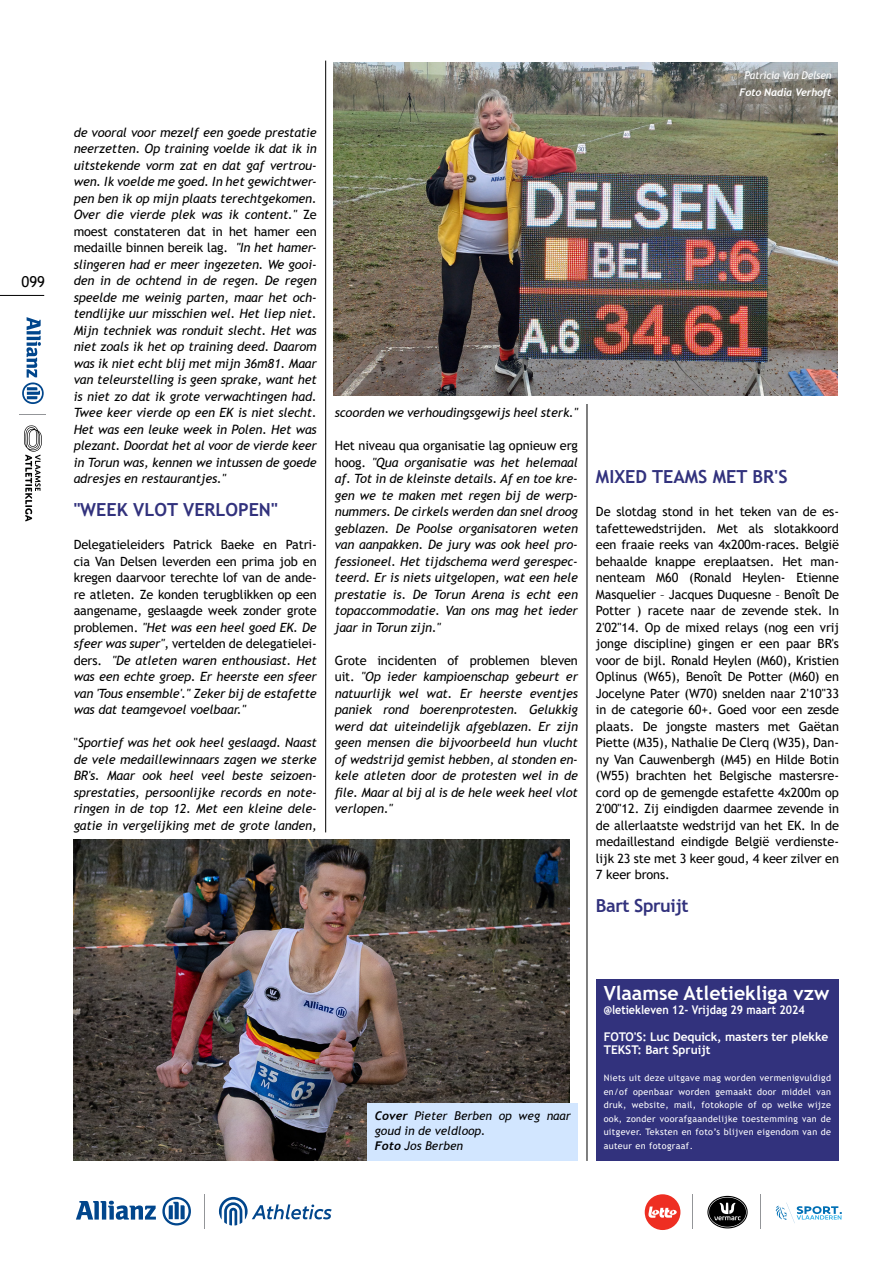
<style>
.page{position:relative;width:893px;height:1263px;background:#fff}
.page>*{position:absolute;margin:0;border:0;box-sizing:border-box;transform-origin:0 0}
.Fotocredit_Zwart_Atletiek{font:700 19.5px "Trebuchet MS";color:#fff}
.Intro_Atletiek{font:700 18px "Trebuchet MS";color:#32327d}
.Intro_Atletiek-2{font:700 18px "Trebuchet MS";letter-spacing:-.025em;color:#32327d}
.t1{font:15px "Trebuchet MS";color:#000}
.Intro_Atletiek-3{font:italic 12.75px/16.5px "Trebuchet MS";letter-spacing:-.01em;color:#000;text-align:justify}
.Intro_Atletiek-4{font:12.75px/16.5px "Trebuchet MS";letter-spacing:-.01em;color:#000;text-align:justify}
.Broodtekst_Atletiek{font:italic 12px/15px "Trebuchet MS";color:#000}
.Fotocredit_Zwart_Atletiek-2{font:700 12px "Trebuchet MS";color:#fff}
.Fotocredit_Zwart_Atletiek-3{font:700 12px "Trebuchet MS";color:#fff;scale:.9 1}
.Broodtekst_Atletiek-2{font:italic 10.5px "Trebuchet MS";letter-spacing:-.02em;color:#fff}
.Broodtekst_Atletiek-3{font:italic 700 10.5px "Trebuchet";letter-spacing:-.02em;color:#fff}
.Fotocredit_Zwart_Atletiek-4{font:9px/13.5px "Trebuchet MS";letter-spacing:.04em;color:#fff;text-align:justify}
.s1{font-style:normal}
.s2{font-style:italic}
.s3{font-family:"Trebuchet";font-weight:700}
</style>
<div class="page">
<hr style="left:325px;top:61px;width:1px;height:771px;background:#000">
<hr style="left:587px;top:404px;width:1px;height:757px;background:#000">
<img style="left:74px;top:840px;width:495px;height:321px">
<div style="left:596px;top:978px;width:243px;height:182px;background:#32327d"></div>
<div style="left:367px;top:1104px;width:211px;height:57px;background:#d2e6ff"></div>
<img style="left:334px;top:62px;width:504px;height:333px">
<hr style="left:0;top:295px;width:44px;height:1px;background:#000">
<svg style="left:22px;top:317px;width:22px;height:87px"></svg>
<svg style="left:20px;top:414px;width:26px;height:1px"></svg>
<svg style="left:24px;top:425px;width:18px;height:96px"></svg>
<div style="left:645px;top:1194px;width:35px;height:36px;background:#ee2e22;border-radius:50%"></div>
<svg style="left:648px;top:1206px;width:29px;height:12px"></svg>
<svg style="left:707px;top:1196px;width:41px;height:32px"></svg>
<svg style="left:775px;top:1202px;width:67px;height:21px"></svg>
<hr style="left:692px;top:1194px;width:1px;height:35px;background:#939598">
<hr style="left:760px;top:1194px;width:1px;height:35px;background:#939598">
<svg style="left:76px;top:1201px;width:80px;height:19px"></svg>
<svg style="left:162px;top:1197px;width:29px;height:28px"></svg>
<hr style="left:204px;top:1194px;width:1px;height:34px;background:#939598">
<svg style="left:219px;top:1197px;width:113px;height:28px"></svg>
<p class="t1" style="left:22px;top:273px;width:25px">099</p>
<p class="Intro_Atletiek-3" style="left:74px;top:124px;width:245px">de vooral voor mezelf een goede prestatie neerzetten. Op training voelde ik dat ik in uitstekende vorm zat en dat gaf vertrou&shy;wen. Ik voelde me goed. In het gewichtwer&shy;pen ben ik op mijn plaats terechtgekomen.<br>Over die vierde plek was ik content." <span class="s1">Ze moest constateren dat in het hamer een medaille binnen bereik lag.</span> "In het hamer&shy;slingeren had er meer ingezeten. We gooi&shy;den in de ochtend in de regen. De regen speelde me weinig parten, maar het och&shy;tendlijke uur misschien wel. Het liep niet.<br>Mijn techniek was ronduit slecht. Het was niet zoals ik het op training deed. Daarom was ik niet echt blij met mijn 36m81. Maar van teleurstelling is geen sprake, want het is niet zo dat ik grote verwachtingen had.<br>Twee keer vierde op een EK is niet slecht.<br>Het was een leuke week in Polen. Het was plezant. Doordat het al voor de vierde keer in Torun was, kennen we intussen de goede adresjes en restaurantjes."</p>
<p class="Intro_Atletiek" style="left:74px;top:498px;width:205px">"WEEK VLOT VERLOPEN"</p>
<p class="Intro_Atletiek-4" style="left:74px;top:536px;width:245px">Delegatieleiders Patrick Baeke en Patri&shy;cia Van Delsen leverden een prima job en kregen daarvoor terechte lof van de ande&shy;re atleten. Ze konden terugblikken op een aangename, geslaagde week zonder grote problemen. <span class="s2">"Het was een heel goed EK. De sfeer was super"</span>, vertelden de delegatielei&shy;ders. <span class="s2">"De atleten waren enthousiast. Het was een echte groep. Er heerste een sfeer van 'Tous ensemble'." Zeker bij de estafette was dat teamgevoel voelbaar."</span></p>
<p class="Intro_Atletiek-3" style="left:74px;top:734px;width:245px"><span class="s1">"</span>Sportief was het ook heel geslaagd. Naast de vele medaillewinnaars zagen we sterke BR's. Maar ook heel veel beste seizoen&shy;sprestaties, persoonlijke records en note&shy;ringen in de top 12. Met een kleine dele&shy;gatie in vergelijking met de grote landen,</p>
<p class="Intro_Atletiek-3" style="left:335px;top:404px;width:245px">scoorden we verhoudingsgewijs heel sterk."</p>
<p class="Intro_Atletiek-3" style="left:335px;top:437px;width:245px"><span class="s1">Het niveau qua organisatie lag opnieuw erg hoog.</span> "Qua organisatie was het helemaal af. Tot in de kleinste details. Af en toe kre&shy;gen we te maken met regen bij de werp&shy;nummers. De cirkels werden dan snel droog geblazen. De Poolse organisatoren weten van aanpakken. De jury was ook heel pro&shy;fessioneel. Het tijdschema werd gerespec&shy;teerd. Er is niets uitgelopen, wat een hele prestatie is. De Torun Arena is echt een topaccommodatie. Van ons mag het ieder jaar in Torun zijn."</p>
<p class="Intro_Atletiek-3" style="left:335px;top:652px;width:245px"><span class="s1">Grote incidenten of problemen bleven uit.</span> "Op ieder kampioenschap gebeurt er natuurlijk wel wat. Er heerste eventjes paniek rond boerenprotesten. Gelukkig werd dat uiteindelijk afgeblazen. Er zijn geen mensen die bijvoorbeeld hun vlucht of wedstrijd gemist hebben, al stonden en&shy;kele atleten door de protesten wel in de file. Maar al bij al is de hele week heel vlot verlopen."</p>
<p class="Broodtekst_Atletiek-2" style="left:744px;top:69px;width:89px">Patricia Van Delsen</p>
<p class="Broodtekst_Atletiek-3" style="left:739px;top:85px;width:94px">Foto Nadia Verhoft</p>
<p class="Intro_Atletiek" style="left:596px;top:465px;width:193px">MIXED TEAMS MET BR'S</p>
<p class="Intro_Atletiek-4" style="left:596px;top:503px;width:245px">De slotdag stond in het teken van de es&shy;tafettewedstrijden. Met als slotakkoord een fraaie reeks van 4x200m-races. België behaalde knappe ereplaatsen. Het man&shy;nenteam M60 (Ronald Heylen- Etienne Masquelier – Jacques Duquesne – Benoît De Potter ) racete naar de zevende stek. In 2'02"14. Op de mixed relays (nog een vrij jonge discipline) gingen er een paar BR's voor de bijl. Ronald Heylen (M60), Kristien Oplinus (W65), Benoît De Potter (M60) en Jocelyne Pater (W70) snelden naar 2'10"33 in de categorie 60+. Goed voor een zesde plaats. De jongste masters met Gaëtan Piette (M35), Nathalie De Clerq (W35), Dan&shy;ny Van Cauwenbergh (M45) en Hilde Botin (W55) brachten het Belgische mastersre&shy;cord op de gemengde estafette 4x200m op 2'00"12. Zij eindigden daarmee zevende in de allerlaatste wedstrijd van het EK. In de medaillestand eindigde België verdienste&shy;lijk 23 ste met 3 keer goud, 4 keer zilver en 7 keer brons.</p>
<p class="Intro_Atletiek-2" style="left:596px;top:894px;width:94px">Bart Spruijt</p>
<p class="Broodtekst_Atletiek" style="left:375px;top:1108px;width:197px"><span class="s3">Cover</span> Pieter Berben op weg naar goud in de veldloop.</p>
<p class="Broodtekst_Atletiek" style="left:375px;top:1138px;width:90px"><span class="s3">Foto</span> Jos Berben</p>
<p class="Fotocredit_Zwart_Atletiek" style="left:604px;top:981px;width:227px">Vlaamse Atletiekliga vzw</p>
<p class="Fotocredit_Zwart_Atletiek-3" style="left:604px;top:1002px;width:225px">@letiekleven 12- Vrijdag 29 maart 2024</p>
<p class="Fotocredit_Zwart_Atletiek-2" style="left:604px;top:1029px;width:226px">FOTO'S: Luc Dequick, masters ter plekke</p>
<p class="Fotocredit_Zwart_Atletiek-2" style="left:604px;top:1043px;width:108px">TEKST: Bart Spruijt</p>
<p class="Fotocredit_Zwart_Atletiek-4" style="left:604px;top:1071px;width:229px">Niets uit deze uitgave mag worden vermenigvuldigd en/of openbaar worden gemaakt door middel van druk, website, mail, fotokopie of op welke wijze ook, zonder voorafgaandelijke toestemming van de uitgever. Teksten en foto’s blijven eigendom van de auteur en fotograaf.</p>
</div>
